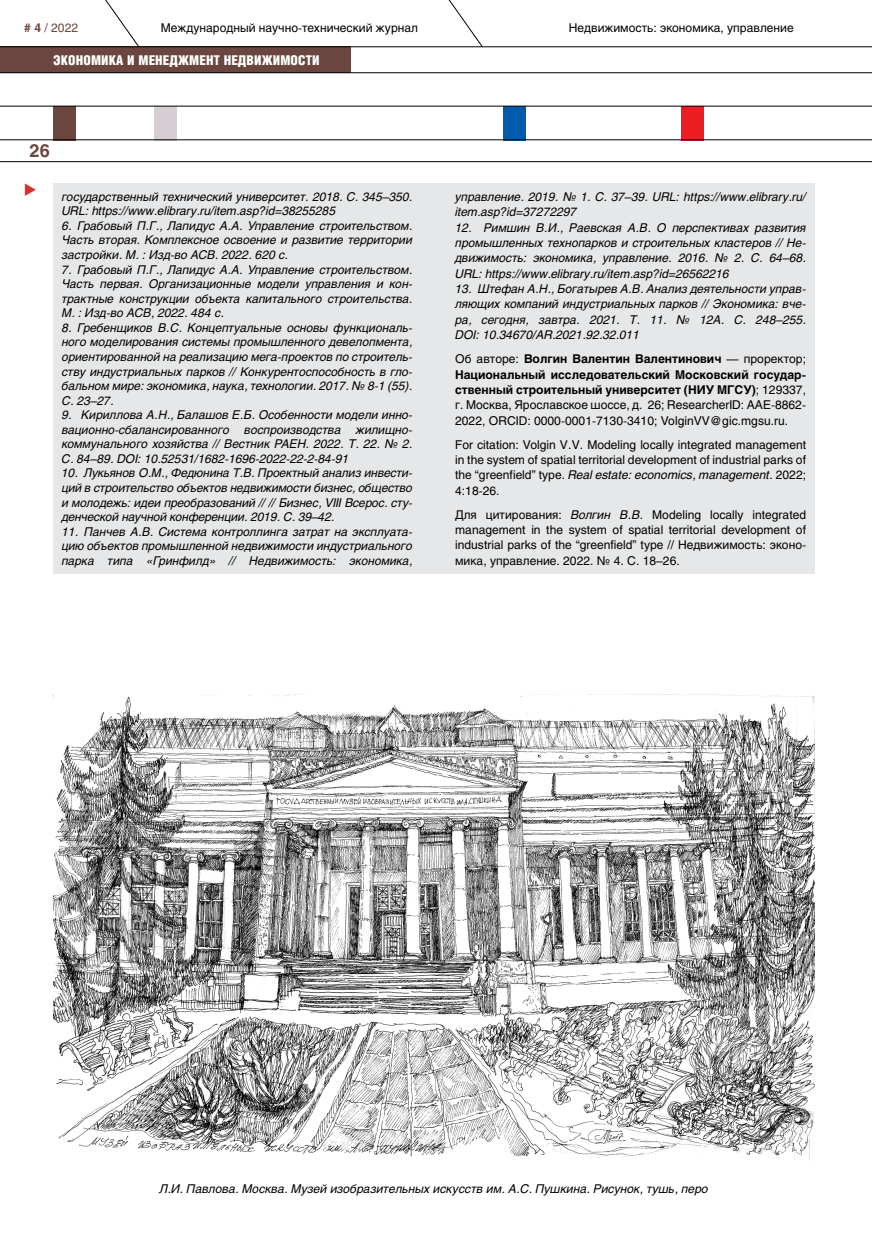
<style>
.page{position:relative;width:872px;height:1255px;background:#fff}
.page>*{position:absolute;margin:0;border:0;box-sizing:border-box;transform-origin:0 0}
.t1{font:700 18px "Helios";color:#6a463e}
.t2{font:13.5px "Helios Cond Black C";letter-spacing:.01em;color:#fff}
.t3{font:italic 12px/14.5px "Helios";color:#000;text-align:justify}
.t4{font:12px/15.5px "Helios";color:#000;text-align:justify}
.t5{font:12px "Helios";color:#6a463e}
.s1{font-weight:700}
.s2{font-style:italic}
</style>
<div class="page">
<div style="left:0;top:47px;width:351px;height:26px;background:#6a463e"></div>
<div style="left:53px;top:106px;width:22px;height:34px;background:#6a463e"></div>
<div style="left:154px;top:106px;width:22px;height:34px;background:#d5ced2"></div>
<div style="left:503px;top:106px;width:22px;height:34px;background:#005baa"></div>
<div style="left:682px;top:106px;width:22px;height:34px;background:#ed1d24"></div>
<hr style="left:0;top:139px;width:872px;height:1px;background:#000">
<hr style="left:0;top:161px;width:872px;height:1px;background:#000">
<hr style="left:0;top:106px;width:872px;height:1px;background:#000">
<hr style="left:0;top:72px;width:872px;height:1px;background:#000">
<hr style="left:0;top:47px;width:872px;height:1px;background:#000">
<svg style="left:426px;top:0;width:57px;height:47px"></svg>
<svg style="left:83px;top:0;width:56px;height:47px"></svg>
<div style="left:53px;top:183px;width:761px;height:390px;background:#e6e7e8"></div>
<img style="left:53px;top:694px;width:761px;height:466px">
<p class="t5" style="left:24px;top:20px;width:55px"><span class="s1"># 4</span> / 2022</p>
<p class="t4" style="left:161px;top:20px;width:259px">Международный научно-технический журнал</p>
<p class="t4" style="left:569px;top:20px;width:226px">Недвижимость: экономика, управление</p>
<p class="t2" style="left:53px;top:53px;width:268px">ЭКОНОМИКА И МЕНЕДЖМЕНТ НЕДВИЖИМОСТИ</p>
<h1 class="t1" style="left:30px;top:140px;width:22px">26</h1>
<p class="t3" style="left:62px;top:189px;width:352px;text-indent:-38px"><sup>◆</sup> государственный технический университет. 2018. С. 345–350.<br>URL: https://www.elibrary.ru/item.asp?id=38255285</p>
<p class="t3" style="left:62px;top:218px;width:352px">6. Грабовый П.Г., Лапидус А.А. Управление строительством.<br>Часть вторая. Комплексное освоение и развитие территории застройки. М. : Изд-во АСВ. 2022. 620 с.</p>
<p class="t3" style="left:62px;top:262px;width:352px">7. Грабовый П.Г., Лапидус А.А. Управление строительством.<br>Часть первая. Организационные модели управления и кон&shy;трактные конструкции объекта капитального строительства.<br>М. : Изд-во АСВ, 2022. 484 с.</p>
<p class="t3" style="left:62px;top:320px;width:352px">8. Гребенщиков В.С. Концептуальные основы функциональ&shy;ного моделирования системы промышленного девелопмента, ориентированной на реализацию мега-проектов по строитель&shy;ству индустриальных парков // Конкурентоспособность в гло&shy;бальном мире: экономика, наука, технологии. 2017. № 8-1 (55).<br>С. 23–27.</p>
<p class="t3" style="left:62px;top:407px;width:352px">9. Кириллова А.Н., Балашов Е.Б. Особенности модели инно&shy;вационно-сбалансированного воспроизводства жилищно&shy;коммунального хозяйства // Вестник РАЕН. 2022. Т. 22. № 2.<br>С. 84–89. DOI: 10.52531/1682‑1696‑2022‑22‑2‑84‑91</p>
<p class="t3" style="left:62px;top:466px;width:352px">10. Лукьянов О.М., Федюнина Т.В. Проектный анализ инвести&shy;ций в строительство объектов недвижимости бизнес, общество и молодежь: идеи преобразований // // Бизнес, VIII Всерос. cту&shy;денческой научной конференции. 2019. С. 39–42.</p>
<p class="t3" style="left:62px;top:524px;width:352px">11. Панчев А.В. Система контроллинга затрат на эксплуата&shy;цию объектов промышленной недвижимости индустриального парка типа «Гринфилд» // Недвижимость: экономика,</p>
<p class="t3" style="left:455px;top:189px;width:352px;line-height:15.5px">управление. 2019. № 1. С. 37–39. URL: https://www.elibrary.ru/ item.asp?id=37272297</p>
<p class="t3" style="left:455px;top:219px;width:352px;line-height:15.5px">12. Римшин В.И., Раевская А.В. О перспективах развития промышленных технопарков и строительных кластеров // Не&shy;движимость: экономика, управление. 2016. № 2. С. 64–68.<br>URL: https://www.elibrary.ru/item.asp?id=26562216</p>
<p class="t3" style="left:455px;top:281px;width:352px;line-height:15.5px">13. Штефан А.Н., Богатырев А.В. Анализ деятельности управ&shy;ляющих компаний индустриальных парков // Экономика: вче&shy;ра, сегодня, завтра. 2021. Т. 11. № 12А. С. 248–255.<br>DOI: 10.34670/AR.2021.92.32.011</p>
<p class="t4" style="left:455px;top:351px;width:352px">Об авторе: <span class="s1">Волгин Валентин Валентинович</span> — проректор; <span class="s1">Национальный исследовательский Московский государ&shy;ственный строительный университет (НИУ МГСУ)</span>; 129337, г. Москва, Ярославское шоссе, д. 26; ResearcherID: AAE-8862- 2022, ORCID: 0000‑0001‑7130‑3410; VolginVV@gic.mgsu.ru.</p>
<p class="t4" style="left:455px;top:436px;width:352px">For citation: Volgin V.V. Modeling locally integrated management in the system of spatial territorial development of industrial parks of the “greenfield” type. <span class="s2">Real estate: economics, management</span>. 2022; 4:18-26.</p>
<p class="t4" style="left:455px;top:506px;width:352px">Для цитирования: <span class="s2">Волгин В.В</span>. Modeling locally integrated management in the system of spatial territorial development of industrial parks of the “greenfield” type // Недвижимость: эконо&shy;мика, управление. 2022. № 4. С. 18–26.</p>
<p class="t3" style="left:159px;top:1181px;width:550px">Л.И. Павлова. Москва. Музей изобразительных искусств им. А.С. Пушкина. Рисунок, тушь, перо</p>
</div>
